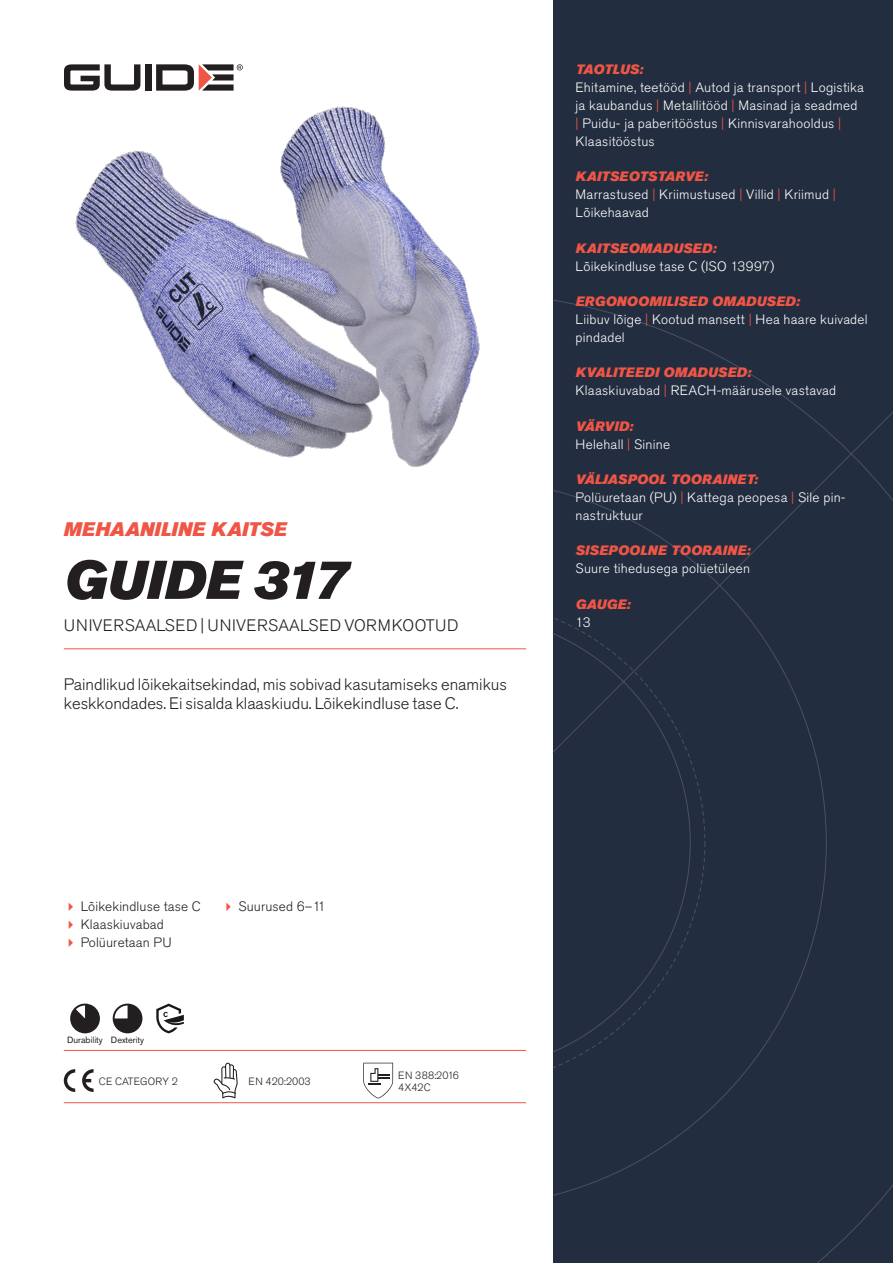
<style>
.page{position:relative;width:893px;height:1263px;background:#fff}
.page>*{position:absolute;margin:0;border:0;box-sizing:border-box;transform-origin:0 0}
.Rubrik{font:italic 54px "Akzidenz Grotesk Pro Super";color:#231f20}
.Överrubrik{font:italic 19.5px "Akzidenz Grotesk Pro Super";letter-spacing:.01em;color:#f05545}
.Ingress{font:300 16.5px/19.8px "Akzidenz Grotesk Pro";color:#231f20}
.Product_-_AltSegment{font:300 16.5px "Akzidenz Grotesk Pro";letter-spacing:.03em;color:#231f20}
.Produkt_-_Brödtext{font:300 13.5px/18px "Akzidenz Grotesk Pro";letter-spacing:.02em;color:#fff}
.Produkt_-_Namn{font:italic 13.5px "Akzidenz Grotesk Pro Super";letter-spacing:.015em;color:#f05545}
.t1{font:300 13.5px "Akzidenz Grotesk Pro";letter-spacing:.01em;color:#231f20}
.Produkt_-_Namn-2{font:italic 13.5px "Akzidenz Grotesk Pro Super";letter-spacing:-.015em;color:#f05545}
.t2{font:300 10.5px "Akzidenz Grotesk Pro";letter-spacing:.005em;color:#231f20}
.Produkt_-_Egenskaper{font:9px "Akzidenz Grotesk Pro";color:#231f20}
.s1{color:#f05545}
</style>
<div class="page">
<div style="left:145px;top:64px;width:7px;height:27px;background:#231f20"></div>
<svg style="left:156px;top:64px;width:87px;height:27px"></svg>
<svg style="left:64px;top:64px;width:76px;height:27px"></svg>
<div style="left:553px;top:0;width:340px;height:1263px;background:#222d3f"></div>
<svg style="left:553px;top:300px;width:340px;height:963px"></svg>
<hr style="left:64px;top:1050px;width:462px;height:1px;background:#f05545">
<hr style="left:64px;top:1102px;width:462px;height:1px;background:#f05545">
<svg style="left:70px;top:1003px;width:30px;height:30px"></svg>
<svg style="left:113px;top:1003px;width:29px;height:30px"></svg>
<svg style="left:156px;top:1003px;width:28px;height:30px"></svg>
<svg style="left:64px;top:1069px;width:11px;height:23px"></svg>
<svg style="left:82px;top:1069px;width:12px;height:23px"></svg>
<svg style="left:214px;top:1063px;width:24px;height:35px"></svg>
<svg style="left:363px;top:1063px;width:30px;height:35px"></svg>
<img style="left:75px;top:106px;width:405px;height:362px">
<hr style="left:64px;top:648px;width:462px;height:1px;background:#f05545">
<p class="Överrubrik" style="left:64px;top:517px;width:225px">MEHAANILINE KAITSE</p>
<p class="Rubrik" style="left:64px;top:545px;width:286px">GUIDE 317</p>
<p class="Product_-_AltSegment" style="left:64px;top:615px;width:396px">UNIVERSAALSED | UNIVERSAALSED VORMKOOTUD</p>
<p class="Ingress" style="left:64px;top:674px;width:445px">Paindlikud lõikekaitsekindad, mis sobivad kasutamiseks enamikus keskkondades. Ei sisalda klaaskiudu. Lõikekindluse tase C.</p>
<p class="Produkt_-_Namn-2" style="left:576px;top:60px;width:69px">TAOTLUS:</p>
<p class="Produkt_-_Brödtext" style="left:576px;top:78px;width:290px">Ehitamine, teetööd <span class="s1">|</span> Autod ja transport <span class="s1">|</span> Logistika ja kaubandus <span class="s1">|</span> Metallitööd <span class="s1">|</span> Masinad ja seadmed<br><span class="s1">|</span> Puidu- ja paberitööstus <span class="s1">|</span> Kinnisvarahooldus <span class="s1">| </span>Klaasitööstus</p>
<p class="Produkt_-_Namn" style="left:576px;top:168px;width:134px">KAITSEOTSTARVE:</p>
<p class="Produkt_-_Brödtext" style="left:576px;top:186px;width:262px">Marrastused <span class="s1">|</span> Kriimustused <span class="s1">|</span> Villid <span class="s1">|</span> Kriimud <span class="s1">|<br></span>Lõikehaavad</p>
<p class="Produkt_-_Namn" style="left:576px;top:239px;width:142px">KAITSEOMADUSED:</p>
<p class="Produkt_-_Brödtext" style="left:576px;top:257px;width:200px">Lõikekindluse tase C (ISO 13997)</p>
<p class="Produkt_-_Namn" style="left:576px;top:292px;width:226px">ERGONOOMILISED OMADUSED:</p>
<p class="Produkt_-_Brödtext" style="left:576px;top:310px;width:294px">Liibuv lõige <span class="s1">|</span> Kootud mansett <span class="s1">|</span> Hea haare kuivadel pindadel</p>
<p class="Produkt_-_Namn" style="left:576px;top:364px;width:177px">KVALITEEDI OMADUSED:</p>
<p class="Produkt_-_Brödtext" style="left:576px;top:382px;width:262px">Klaaskiuvabad <span class="s1">|</span> REACH-määrusele vastavad</p>
<p class="Produkt_-_Namn" style="left:576px;top:417px;width:59px">VÄRVID:</p>
<p class="Produkt_-_Brödtext" style="left:576px;top:435px;width:96px">Helehall <span class="s1">|</span> Sinine</p>
<p class="Produkt_-_Namn" style="left:576px;top:470px;width:184px">VÄLJASPOOL TOORAINET:</p>
<p class="Produkt_-_Brödtext" style="left:576px;top:488px;width:271px">Polüuretaan (PU) <span class="s1">|</span> Kattega peopesa <span class="s1">|</span> Sile pin&shy;nastruktuur</p>
<p class="Produkt_-_Namn" style="left:576px;top:542px;width:176px">SISEPOOLNE TOORAINE:</p>
<p class="Produkt_-_Brödtext" style="left:576px;top:560px;width:176px">Suure tihedusega polüetüleen</p>
<p class="Produkt_-_Namn" style="left:576px;top:595px;width:56px">GAUGE:</p>
<p class="Produkt_-_Brödtext" style="left:576px;top:613px;width:17px">13</p>
<p class="t1" style="left:81px;top:898px;width:122px">Lõikekindluse tase C</p>
<p class="t1" style="left:81px;top:916px;width:84px">Klaaskiuvabad</p>
<p class="t1" style="left:81px;top:934px;width:92px">Polüuretaan PU</p>
<p class="t1" style="left:238px;top:898px;width:89px">Suurused 6–11</p>
<p class="Produkt_-_Egenskaper" style="left:67px;top:1034px;width:37px">Durability</p>
<p class="Produkt_-_Egenskaper" style="left:111px;top:1034px;width:35px">Dexterity</p>
<p class="t2" style="left:99px;top:1074px;width:81px">CE CATEGORY 2</p>
<p class="t2" style="left:248px;top:1074px;width:64px">EN 420:2003</p>
<p class="t2" style="left:398px;top:1068px;width:62px">EN 388:2016</p>
<p class="t2" style="left:398px;top:1080px;width:34px">4X42C</p>
</div>
